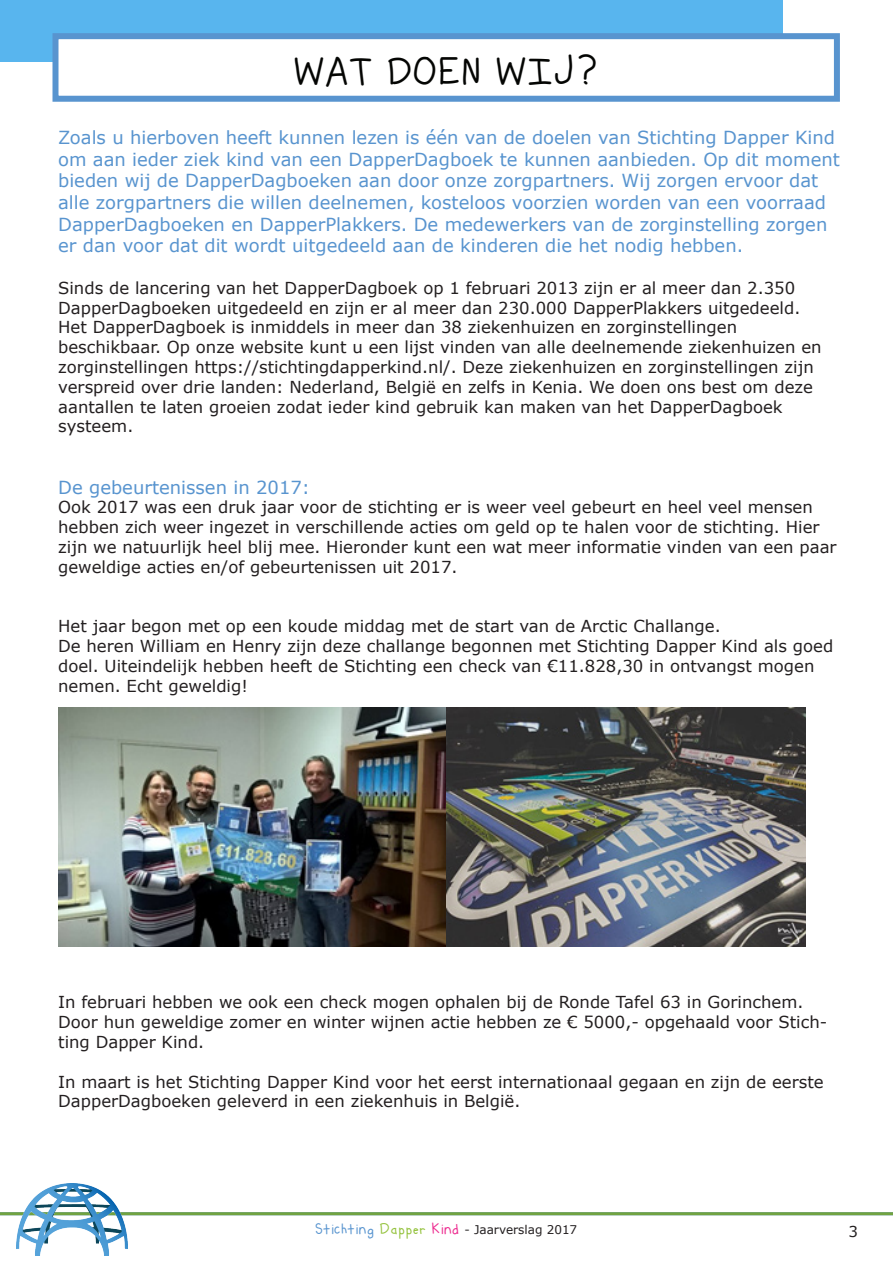
<style>
.page{position:relative;width:893px;height:1263px;background:#fff}
.page>*{position:absolute;margin:0;border:0;box-sizing:border-box;transform-origin:0 0}
.Titels{font:45px "Kiddish";color:#040503}
.t1{font:18px/21.6px "Verdana";color:#5894cf}
.t2{font:16.5px/19.8px "Verdana";color:#231f20}
.t3{font:15px "Verdana";color:#231f20}
.t4{font:12px "Verdana";color:#231f20}
.s1{font-family:"Kiddish";font-size:18px;color:#5894cf}
.s2{font-family:"Kiddish";font-size:18px;color:#94c23d}
.s3{font-family:"Kiddish";font-size:18px;color:#ed2c90}
</style>
<div class="page">
<div style="left:0;top:35px;width:54px;height:27px;background:#58b5ee"></div>
<hr style="left:0;top:1212px;width:893px;height:3px;background:#71a340">
<div style="left:0;top:0;width:783px;height:35px;background:#58b5ee"></div>
<div style="left:52px;top:33px;width:788px;height:69px;border:6px solid #5894cf"></div>
<img style="left:16px;top:1184px;width:111px;height:71px">
<img style="left:59px;top:708px;width:388px;height:239px">
<img style="left:447px;top:708px;width:359px;height:239px">
<p class="Titels" style="left:295px;top:46px;width:307px">WAT DOEN WIJ?</p>
<p class="t1" style="left:58px;top:127px;width:783px">Zoals u hierboven heeft kunnen lezen is één van de doelen van Stichting Dapper Kind om aan ieder ziek kind van een DapperDagboek te kunnen aanbieden. Op dit moment bieden wij de DapperDagboeken aan door onze zorgpartners. Wij zorgen ervoor dat alle zorgpartners die willen deelnemen, kosteloos voorzien worden van een voorraad DapperDagboeken en DapperPlakkers. De medewerkers van de zorginstelling zorgen er dan voor dat dit wordt uitgedeeld aan de kinderen die het nodig hebben.</p>
<p class="t2" style="left:58px;top:278px;width:744px">Sinds de lancering van het DapperDagboek op 1 februari 2013 zijn er al meer dan 2.350<br>DapperDagboeken uitgedeeld en zijn er al meer dan 230.000 DapperPlakkers uitgedeeld.</p>
<p class="t2" style="left:58px;top:317px;width:680px">Het DapperDagboek is inmiddels in meer dan 38 ziekenhuizen en zorginstellingen</p>
<p class="t2" style="left:58px;top:337px;width:765px">beschikbaar. Op onze website kunt u een lijst vinden van alle deelnemende ziekenhuizen en zorginstellingen https://stichtingdapperkind.nl/. Deze ziekenhuizen en zorginstellingen zijn verspreid over drie landen: Nederland, België en zelfs in Kenia. We doen ons best om deze aantallen te laten groeien zodat ieder kind gebruik kan maken van het DapperDagboek</p>
<p class="t2" style="left:58px;top:416px;width:77px">systeem.</p>
<p class="t1" style="left:58px;top:476px;width:253px">De gebeurtenissen in 2017:</p>
<p class="t2" style="left:58px;top:497px;width:780px">Ook 2017 was een druk jaar voor de stichting er is weer veel gebeurt en heel veel mensen hebben zich weer ingezet in verschillende acties om geld op te halen voor de stichting. Hier zijn we natuurlijk heel blij mee. Hieronder kunt een wat meer informatie vinden van een paar geweldige acties en/of gebeurtenissen uit 2017.</p>
<p class="t2" style="left:58px;top:616px;width:664px">Het jaar begon met op een koude middag met de start van de Arctic Challange.</p>
<p class="t2" style="left:58px;top:636px;width:777px">De heren William en Henry zijn deze challange begonnen met Stichting Dapper Kind als goed doel. Uiteindelijk hebben heeft de Stichting een check van €11.828,30 in ontvangst mogen nemen. Echt geweldig!</p>
<p class="t2" style="left:58px;top:992px;width:771px">In februari hebben we ook een check mogen ophalen bij de Ronde Tafel 63 in Gorinchem.<br>Door hun geweldige zomer en winter wijnen actie hebben ze € 5000,- opgehaald voor Stich&shy;ting Dapper Kind.</p>
<p class="t2" style="left:58px;top:1071px;width:767px">In maart is het Stichting Dapper Kind voor het eerst internationaal gegaan en zijn de eerste<br>DapperDagboeken geleverd in een ziekenhuis in België.</p>
<p class="t4" style="left:316px;top:1221px;width:263px"><span class="s1">Stichting</span> <span class="s2">Dapper</span> <span class="s3">Kind</span> - Jaarverslag 2017</p>
<p class="t3" style="left:848px;top:1221px;width:11px">3</p>
</div>
